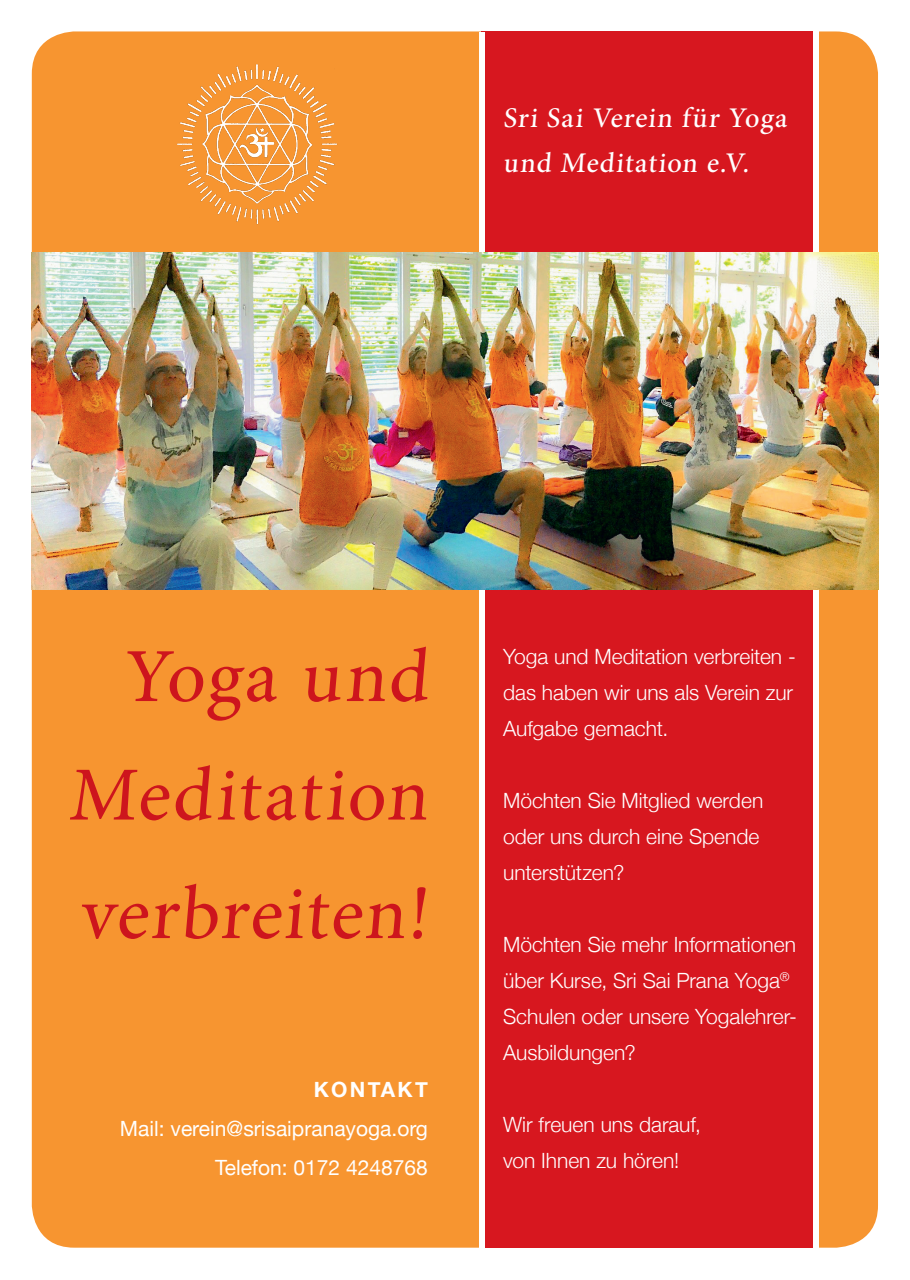
<style>
.page{position:relative;width:910px;height:1280px;background:#fff}
.page>*{position:absolute;margin:0;border:0;box-sizing:border-box;transform-origin:0 0}
.t1{font:76.5px/118.5px "Minion Pro";color:#cd151d;text-align:justify}
.t2{font:500 28.5px/45px "Minion Pro";color:#fff}
.t3{font:300 21px/36px "Helvetica Neue";color:#fff}
.t4{font:21px/39px "Helvetica Neue";color:#fff;text-align:right}
.s1{font-weight:700}
</style>
<div class="page">
<div style="left:32px;top:31px;width:846px;height:1217px;background:#f79530;border-radius:43px"></div>
<div style="left:481px;top:31px;width:337px;height:1217px;background:#d7171f"></div>
<img style="left:177px;top:64px;width:161px;height:161px">
<div style="left:813px;top:31px;width:5px;height:1217px;background:#fff"></div>
<div style="left:479px;top:32px;width:5px;height:1216px;background:#fff"></div>
<img style="left:32px;top:253px;width:846px;height:337px">
<p class="t2" style="left:503px;top:95px;width:289px">Sri Sai Verein für Yoga und Meditation e.V.</p>
<p class="t1" style="left:68px;top:618px;width:370px;text-indent:54px">Yoga und Meditation verbreiten!</p>
<p class="t4" style="left:120px;top:1071px;width:309px"><span class="s1">KONTAKT<br></span>Mail: verein@srisaipranayoga.org<br>Telefon: 0172 4248768</p>
<p class="t3" style="left:503px;top:637px;width:294px">Yoga und Meditation verbreiten - das haben wir uns als Verein zur<br>Aufgabe gemacht.</p>
<p class="t3" style="left:503px;top:781px;width:262px">Möchten Sie Mitglied werden oder uns durch eine Spende unterstützen?</p>
<p class="t3" style="left:503px;top:925px;width:295px">Möchten Sie mehr Informationen über Kurse, Sri Sai Prana Yoga<sup>®<br></sup>Schulen oder unsere Yogalehrer-<br>Ausbildungen?</p>
<p class="t3" style="left:503px;top:1105px;width:199px">Wir freuen uns darauf, von Ihnen zu hören!</p>
</div>
